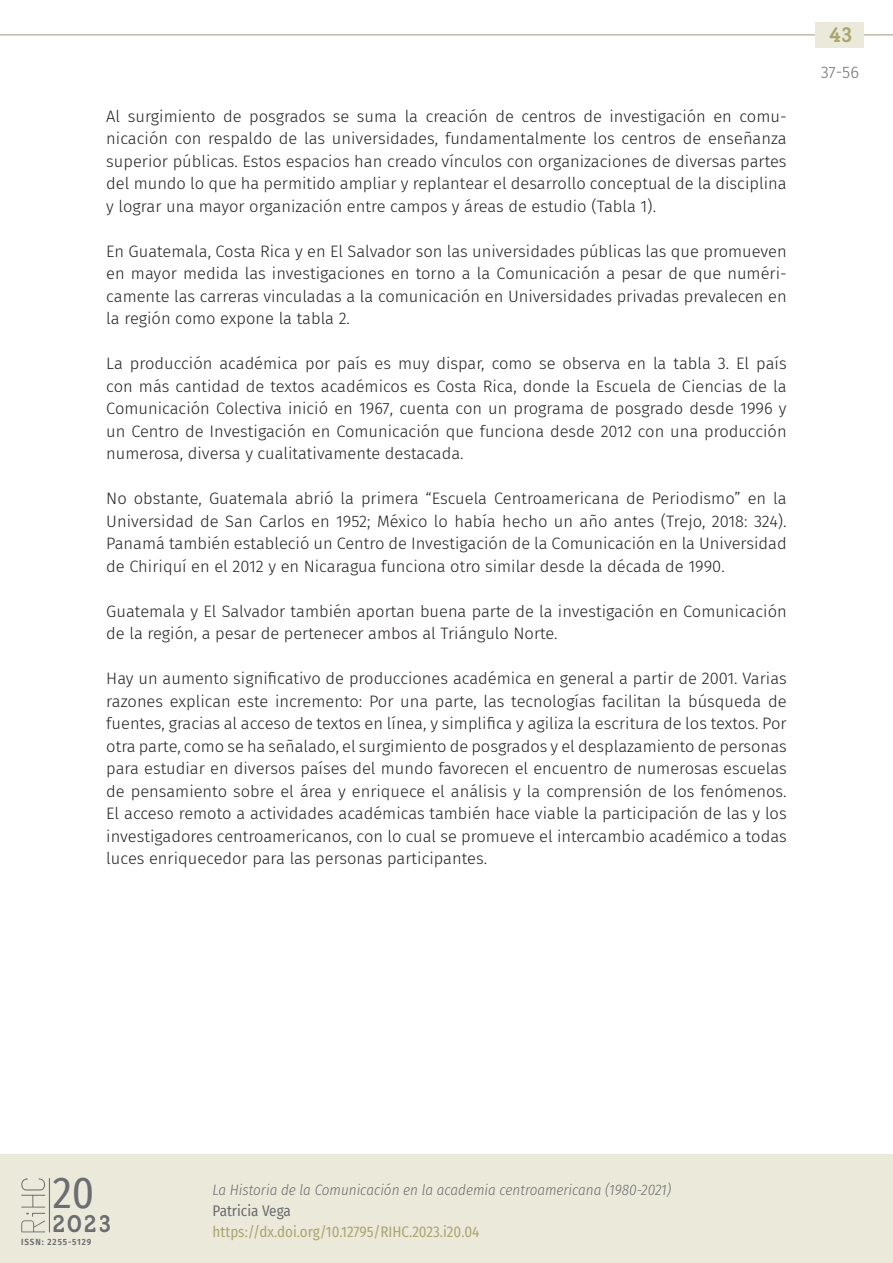
<style>
.page{position:relative;width:893px;height:1263px;background:#fff}
.page>*{position:absolute;margin:0;border:0;box-sizing:border-box;transform-origin:0 0}
.t1{font:43.2px "Fira Sans Condensed";color:#6c6d70}
.t2{font:600 24px "Gambero";color:#6c6d70}
.t3{font:600 21px "Gambero";color:#aaa671}
._00_bsc{font:300 16.5px/22.5px "Fira Sans";color:#231f20;text-align:justify}
.t4{font:300 16.5px "Fira Sans";color:#6c6d70}
.t5{font:italic 300 15px "Fira Sans Condensed";color:#6c6d70}
.t6{font:15px "Fira Sans Condensed";color:#aaa671}
.t7{font:15px "Fira Sans Condensed";color:#6c6d70}
.t8{font:600 9px "Fira Sans Condensed";letter-spacing:.1em;color:#6c6d70}
</style>
<div class="page">
<hr style="left:0;top:34px;width:893px;height:1px;background:#aea385">
<div style="left:816px;top:22px;width:48px;height:26px;background:#ebeada"></div>
<div style="left:0;top:1154px;width:893px;height:109px;background:#ebeada"></div>
<hr style="left:49px;top:1178px;width:1px;height:54px;background:#6c6d70">
<svg style="left:21px;top:1178px;width:24px;height:29px"></svg>
<svg style="left:21px;top:1213px;width:24px;height:19px"></svg>
<p class="_00_bsc" style="left:106px;top:105px;width:682px">Al surgimiento de posgrados se suma la creación de centros de investigación en comu&shy;nicación con respaldo de las universidades, fundamentalmente los centros de enseñanza superior públicas. Estos espacios han creado vínculos con organizaciones de diversas partes del mundo lo que ha permitido ampliar y replantear el desarrollo conceptual de la disciplina y lograr una mayor organización entre campos y áreas de estudio (Tabla 1).</p>
<p class="_00_bsc" style="left:106px;top:240px;width:682px">En Guatemala, Costa Rica y en El Salvador son las universidades públicas las que promueven en mayor medida las investigaciones en torno a la Comunicación a pesar de que numéri&shy;camente las carreras vinculadas a la comunicación en Universidades privadas prevalecen en la región como expone la tabla 2.</p>
<p class="_00_bsc" style="left:106px;top:352px;width:682px">La producción académica por país es muy dispar, como se observa en la tabla 3. El país con más cantidad de textos académicos es Costa Rica, donde la Escuela de Ciencias de la Comunicación Colectiva inició en 1967, cuenta con un programa de posgrado desde 1996 y un Centro de Investigación en Comunicación que funciona desde 2012 con una producción numerosa, diversa y cualitativamente destacada.</p>
<p class="_00_bsc" style="left:106px;top:487px;width:682px">No obstante, Guatemala abrió la primera “Escuela Centroamericana de Periodismo” en la Universidad de San Carlos en 1952; México lo había hecho un año antes (Trejo, 2018: 324).<br>Panamá también estableció un Centro de Investigación de la Comunicación en la Universidad de Chiriquí en el 2012 y en Nicaragua funciona otro similar desde la década de 1990.</p>
<p class="_00_bsc" style="left:106px;top:600px;width:682px">Guatemala y El Salvador también aportan buena parte de la investigación en Comunicación de la región, a pesar de pertenecer ambos al Triángulo Norte.</p>
<p class="_00_bsc" style="left:106px;top:667px;width:682px">Hay un aumento significativo de producciones académica en general a partir de 2001. Varias razones explican este incremento: Por una parte, las tecnologías facilitan la búsqueda de fuentes, gracias al acceso de textos en línea, y simplifica y agiliza la escritura de los textos. Por otra parte, como se ha señalado, el surgimiento de posgrados y el desplazamiento de personas para estudiar en diversos países del mundo favorecen el encuentro de numerosas escuelas de pensamiento sobre el área y enriquece el análisis y la comprensión de los fenómenos.<br>El acceso remoto a actividades académicas también hace viable la participación de las y los investigadores centroamericanos, con lo cual se promueve el intercambio académico a todas luces enriquecedor para las personas participantes.</p>
<p class="t3" style="left:829px;top:22px;width:24px">43</p>
<p class="t4" style="left:821px;top:60px;width:40px">37-56</p>
<h1 class="t1" style="left:53px;top:1160px;width:43px">20</h1>
<h2 class="t2" style="left:53px;top:1209px;width:60px">2023</h2>
<p class="t8" style="left:21px;top:1234px;width:71px">ISSN: 2255-5129</p>
<p class="t5" style="left:213px;top:1179px;width:460px">La Historia de la Comunicación en la academia centroamericana (1980-2021)</p>
<p class="t7" style="left:213px;top:1199px;width:80px">Patricia Vega</p>
<p class="t6" style="left:213px;top:1220px;width:268px">https://dx.doi.org/10.12795/RIHC.2023.i20.04</p>
</div>
